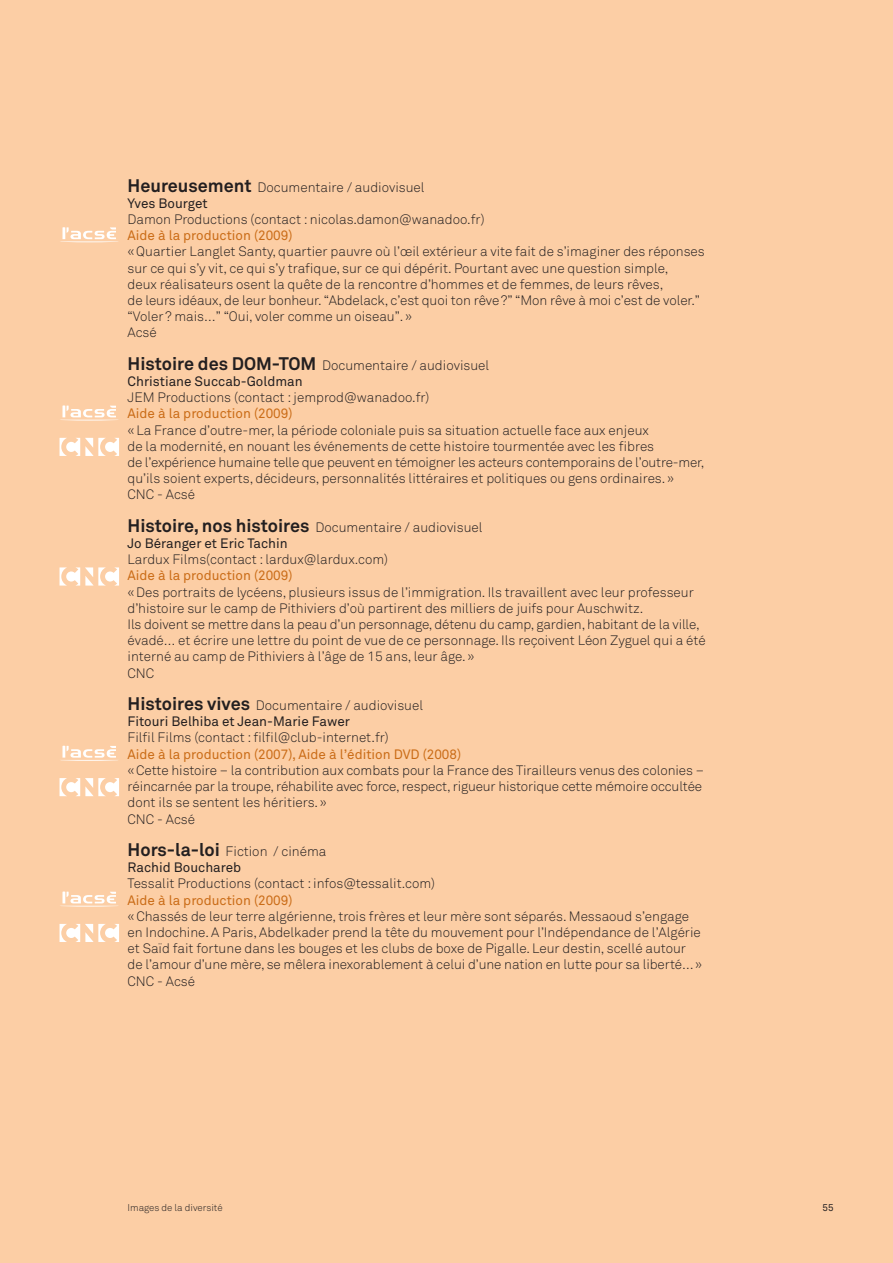
<style>
.page{position:relative;width:893px;height:1263px;background:#fccea5}
.page>*{position:absolute;margin:0;border:0;box-sizing:border-box;transform-origin:0 0}
.t1{font:300 13.5px/16.2px "Akkurat";color:#231f20}
.t2{font:13.5px "Akkurat";color:#ca6c17}
.t3{font:13.5px/16.2px "Akkurat";color:#231f20}
.t4{font:300 9.75px "Akkurat";color:#231f20}
.t5{font:9.75px "Akkurat";color:#231f20}
.s1{font-weight:700;font-size:18px}
.s2{font-weight:400}
.s3{font-weight:300}
</style>
<div class="page">
<svg style="left:60px;top:227px;width:58px;height:15px"></svg>
<svg style="left:60px;top:405px;width:58px;height:16px"></svg>
<svg style="left:60px;top:438px;width:59px;height:18px"></svg>
<svg style="left:60px;top:567px;width:59px;height:18px"></svg>
<svg style="left:61px;top:746px;width:57px;height:15px"></svg>
<svg style="left:60px;top:778px;width:59px;height:18px"></svg>
<svg style="left:60px;top:891px;width:58px;height:16px"></svg>
<svg style="left:60px;top:924px;width:59px;height:18px"></svg>
<p class="t1" style="left:128px;top:180px;width:299px"><span class="s1">Heureusement</span> Documentaire / audiovisuel<br><span class="s2">Yves Bourget</span></p>
<p class="t1" style="left:128px;top:213px;width:359px">Damon Productions (contact : nicolas.damon@wanadoo.fr)</p>
<p class="t2" style="left:128px;top:230px;width:166px">Aide à la production (2009)</p>
<p class="t1" style="left:128px;top:245px;width:579px">« Quartier Langlet Santy, quartier pauvre où l’œil extérieur a vite fait de s’imaginer des réponses sur ce qui s’y vit, ce qui s’y trafique, sur ce qui dépérit. Pourtant avec une question simple,<br>deux réalisateurs osent la quête de la rencontre d’hommes et de femmes, de leurs rêves,<br>de leurs idéaux, de leur bonheur. “Abdelack, c’est quoi ton rêve ?” “Mon rêve à moi c’est de voler.” “Voler ? mais…” “Oui, voler comme un oiseau”. »<br>Acsé</p>
<p class="t1" style="left:128px;top:358px;width:363px"><span class="s1">Histoire des DOM-TOM</span> Documentaire / audiovisuel<br><span class="s2">Christiane Succab-Goldman</span></p>
<p class="t1" style="left:128px;top:391px;width:303px">JEM Productions (contact : jemprod@wanadoo.fr)</p>
<p class="t2" style="left:128px;top:409px;width:166px">Aide à la production (2009)</p>
<p class="t1" style="left:128px;top:423px;width:578px">« La France d’outre-mer, la période coloniale puis sa situation actuelle face aux enjeux<br>de la modernité, en nouant les événements de cette histoire tourmentée avec les fibres<br>de l’expérience humaine telle que peuvent en témoigner les acteurs contemporains de l’outre-mer, qu’ils soient experts, décideurs, personnalités littéraires et politiques ou gens ordinaires. »<br>CNC - Acsé</p>
<p class="t1" style="left:128px;top:520px;width:356px"><span class="s1">Histoire, nos histoires</span> Documentaire / audiovisuel<br><span class="s2">Jo Béranger et Eric Tachin</span></p>
<p class="t1" style="left:128px;top:553px;width:262px">Lardux Films(contact : lardux@lardux.com)</p>
<p class="t2" style="left:128px;top:571px;width:166px">Aide à la production (2009)</p>
<p class="t1" style="left:128px;top:585px;width:580px">« Des portraits de lycéens, plusieurs issus de l’immigration. Ils travaillent avec leur professeur d’histoire sur le camp de Pithiviers d’où partirent des milliers de juifs pour Auschwitz.<br>Ils doivent se mettre dans la peau d’un personnage, détenu du camp, gardien, habitant de la ville, évadé… et écrire une lettre du point de vue de ce personnage. Ils reçoivent Léon Zyguel qui a été interné au camp de Pithiviers à l’âge de 15 ans, leur âge. »<br>CNC</p>
<p class="t3" style="left:128px;top:699px;width:297px"><span class="s1">Histoires vives</span> <span class="s3">Documentaire / audiovisuel<br></span>Fitouri Belhiba et Jean-Marie Fawer</p>
<p class="t1" style="left:128px;top:731px;width:263px">Filfil Films (contact : filfil@club-internet.fr)</p>
<p class="t2" style="left:128px;top:749px;width:335px">Aide à la production (2007), Aide à l’édition DVD (2008)</p>
<p class="t1" style="left:128px;top:763px;width:578px">« Cette histoire – la contribution aux combats pour la France des Tirailleurs venus des colonies – réincarnée par la troupe, réhabilite avec force, respect, rigueur historique cette mémoire occultée dont ils se sentent les héritiers. »<br>CNC - Acsé</p>
<p class="t3" style="left:128px;top:844px;width:200px"><span class="s1">Hors-la-loi</span> <span class="s3">Fiction / cinéma<br></span>Rachid Bouchareb</p>
<p class="t1" style="left:128px;top:877px;width:309px">Tessalit Productions (contact : infos@tessalit.com)</p>
<p class="t2" style="left:128px;top:895px;width:166px">Aide à la production (2009)</p>
<p class="t1" style="left:128px;top:909px;width:576px">« Chassés de leur terre algérienne, trois frères et leur mère sont séparés. Messaoud s’engage en Indochine. A Paris, Abdelkader prend la tête du mouvement pour l’Indépendance de l’Algérie et Saïd fait fortune dans les bouges et les clubs de boxe de Pigalle. Leur destin, scellé autour de l’amour d’une mère, se mêlera inexorablement à celui d’une nation en lutte pour sa liberté… » CNC - Acsé</p>
<p class="t4" style="left:128px;top:1203px;width:97px">Images de la diversité</p>
<p class="t5" style="left:822px;top:1203px;width:12px">55</p>
</div>
